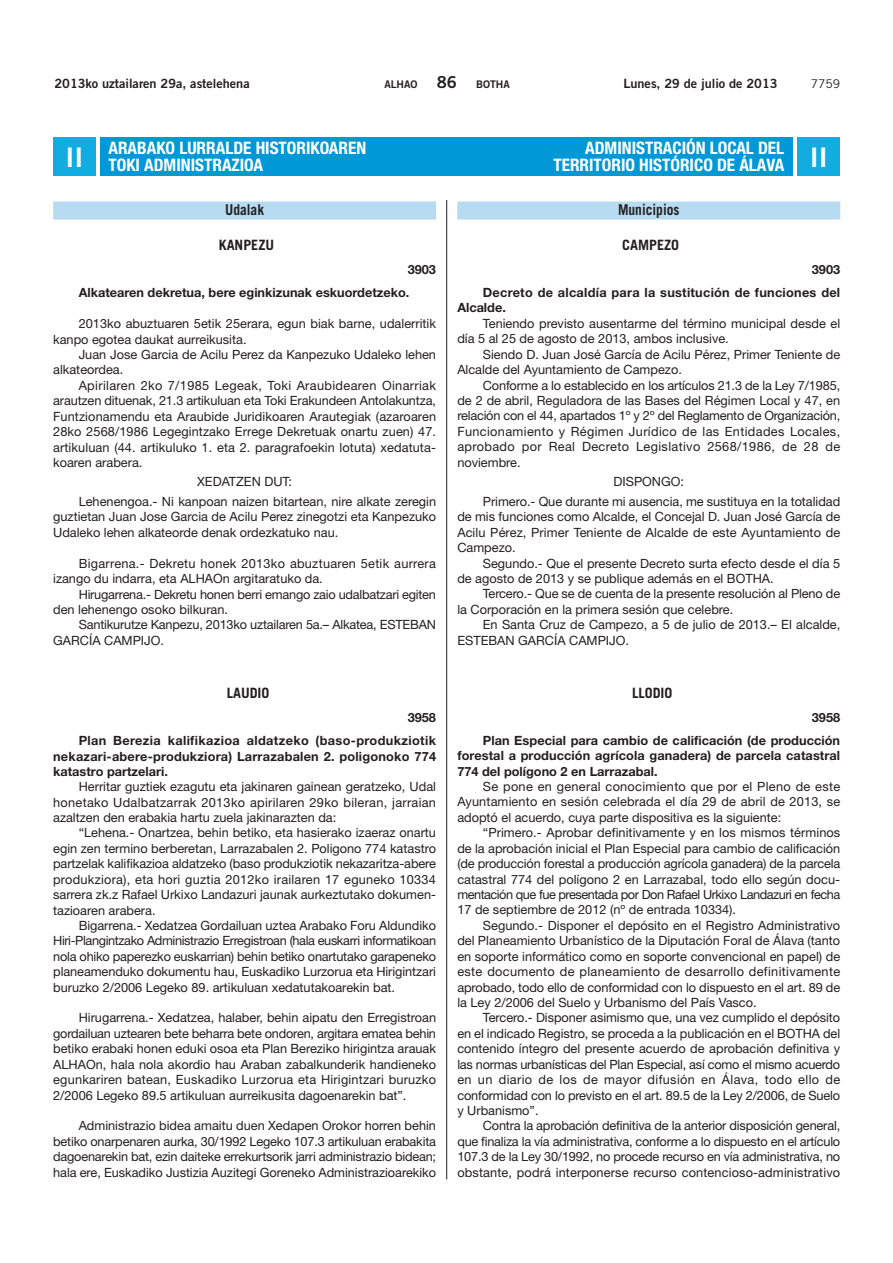
<style>
.page{position:relative;width:893px;height:1263px;background:#fff}
.page>*{position:absolute;margin:0;border:0;box-sizing:border-box;transform-origin:0 0}
.t1{font:27px "Trade Gothic Bold Two";color:#fff}
.t2{font:700 condensed 17.25px/17.2px "Helvetica Neue";color:#fff;text-align:right}
.t3{font:700 15px "Trade Gothic";color:#231f20;scale:.9 1}
.t4{font:700 14.25px "Trade Gothic";color:#231f20}
.t5{font:12.75px/15.5px "Helvetica Neue";color:#231f20;text-align:justify}
.t6{font:700 12.75px/23.7px "Helvetica Neue";letter-spacing:.005em;color:#231f20}
.t7{font:12.75px/15.5px "Helvetica Neue";letter-spacing:.02em;color:#231f20}
.t8{font:12.75px/15.5px "Helvetica Neue";letter-spacing:-.02em;color:#231f20}
.t9{font:700 12.75px/23.7px "Helvetica Neue";letter-spacing:.025em;color:#231f20;text-align:right}
.t10{font:12.75px "Trade Gothic Bold Two";color:#231f20}
.t11{font:12px "Trade Gothic";color:#231f20}
.t12{font:10.5px "Trade Gothic Bold Two";color:#231f20}
.s1{font-size:16.5px}
</style>
<div class="page">
<div style="left:53px;top:202px;width:383px;height:18px;background:#b7dbf1"></div>
<hr style="left:446px;top:139px;width:1px;height:1040px;background:#231f20">
<div style="left:457px;top:202px;width:383px;height:18px;background:#b7dbf1"></div>
<div style="left:53px;top:95px;width:787px;height:105px;background:#fff"></div>
<div style="left:53px;top:138px;width:43px;height:38px;background:#11ade0"></div>
<div style="left:797px;top:138px;width:43px;height:38px;background:#11ade0"></div>
<div style="left:406px;top:138px;width:386px;height:38px;background:#0098d6"></div>
<div style="left:100px;top:138px;width:357px;height:38px;background:#0098d6"></div>
<p class="t10" style="left:54px;top:79px;width:197px">2013ko uztailaren 29a, astelehena</p>
<p class="t12" style="left:384px;top:80px;width:127px">ALHAO <span class="s1">86</span> BOTHA</p>
<p class="t10" style="left:623px;top:79px;width:156px">Lunes, 29 de julio de 2013</p>
<p class="t11" style="left:810px;top:79px;width:31px">7759</p>
<h2 class="t2" style="left:553px;top:141px;width:232px">ADMINISTRACIÓN LOCAL DEL<br>TERRITORIO HISTÓRICO DE ÁLAVA</h2>
<h2 class="t2" style="left:108px;top:141px;width:259px;text-align:left">ARABAKO LURRALDE HISTORIKOAREN<br>TOKI ADMINISTRAZIOA</h2>
<h1 class="t1" style="left:65px;top:147px;width:19px">II</h1>
<h1 class="t1" style="left:810px;top:147px;width:19px">II</h1>
<p class="t3" style="left:225px;top:204px;width:45px">Udalak</p>
<p class="t4" style="left:219px;top:240px;width:57px">KANPEZU</p>
<p class="t6" style="left:79px;top:258px;width:359px;text-indent:329px">3903<br>Alkatearen dekretua, bere eginkizunak eskuordetzeko.</p>
<p class="t5" style="left:53px;top:317px;width:384px;text-indent:26px">2013ko abuztuaren 5etik 25erara, egun biak barne, udalerritik kanpo egotea daukat aurreikusita.</p>
<p class="t5" style="left:53px;top:348px;width:384px;text-indent:26px">Juan Jose Garcia de Acilu Perez da Kanpezuko Udaleko lehen alkateordea.</p>
<p class="t5" style="left:53px;top:379px;width:384px;text-indent:26px">Apirilaren 2ko 7/1985 Legeak, Toki Araubidearen Oinarriak arautzen dituenak, 21.3 artikuluan eta Toki Erakundeen Antolakuntza, Funtzionamendu eta Araubide Juridikoaren Arautegiak (azaroaren 28ko 2568/1986 Legegintzako Errege Dekretuak onartu zuen) 47. artikuluan (44. artikuluko 1. eta 2. paragrafoekin lotuta) xedatuta&shy;koaren arabera.</p>
<p class="t5" style="left:79px;top:473px;width:359px;line-height:19.6px;text-indent:118px">XEDATZEN DUT:<br>Lehenengoa.- Ni kanpoan naizen bitartean, nire alkate zeregin</p>
<p class="t5" style="left:53px;top:510px;width:384px">guztietan Juan Jose Garcia de Acilu Perez zinegotzi eta Kanpezuko<br>Udaleko lehen alkateorde denak ordezkatuko nau.</p>
<p class="t7" style="left:53px;top:557px;width:384px;text-indent:26px">Bigarrena.- Dekretu honek 2013ko abuztuaren 5etik aurrera izango du indarra, eta ALHAOn argitaratuko da.</p>
<p class="t8" style="left:53px;top:588px;width:384px;text-indent:26px">Hirugarrena.- Dekretu honen berri emango zaio udalbatzari egiten den lehenengo osoko bilkuran.</p>
<p class="t5" style="left:53px;top:618px;width:384px;text-indent:26px">Santikurutze Kanpezu, 2013ko uztailaren 5a.– Alkatea, ESTEBAN<br>GARCÍA CAMPIJO.</p>
<p class="t4" style="left:227px;top:688px;width:44px">LAUDIO</p>
<p class="t9" style="left:79px;top:707px;width:359px">3958<br>Plan Berezia kalifikazioa aldatzeko (baso-produkziotik</p>
<p class="t6" style="left:53px;top:750px;width:384px;line-height:15.1px">nekazari-abere-produkziora) Larrazabalen 2. poligonoko 774 katastro partzelari.</p>
<p class="t5" style="left:53px;top:780px;width:384px;text-indent:26px">Herritar guztiek ezagutu eta jakinaren gainean geratzeko, Udal honetako Udalbatzarrak 2013ko apirilaren 29ko bileran, jarraian azaltzen den erabakia hartu zuela jakinarazten da:</p>
<p class="t5" style="left:53px;top:826px;width:384px;text-indent:26px">“Lehena.- Onartzea, behin betiko, eta hasierako izaeraz onartu egin zen termino berberetan, Larrazabalen 2. Poligono 774 katastro partzelak kalifikazioa aldatzeko (baso produkziotik nekazaritza-abere produkziora), eta hori guztia 2012ko irailaren 17 eguneko 10334 sarrera zk.z Rafael Urkixo Landazuri jaunak aurkeztutako dokumen&shy;tazioaren arabera.</p>
<p class="t5" style="left:53px;top:919px;width:384px;text-indent:26px">Bigarrena.- Xedatzea Gordailuan uztea Arabako Foru Aldundiko Hiri-Plangintzako Administrazio Erregistroan (hala euskarri informatikoan nola ohiko paperezko euskarrian) behin betiko onartutako garapeneko planeamenduko dokumentu hau, Euskadiko Lurzorua eta Hirigintzari buruzko 2/2006 Legeko 89. artikuluan xedatutakoarekin bat.</p>
<p class="t5" style="left:53px;top:1011px;width:384px;text-indent:26px">Hirugarrena.- Xedatzea, halaber, behin aipatu den Erregistroan gordailuan uztearen bete beharra bete ondoren, argitara ematea behin betiko erabaki honen eduki osoa eta Plan Bereziko hirigintza arauak ALHAOn, hala nola akordio hau Araban zabalkunderik handieneko egunkariren batean, Euskadiko Lurzorua eta Hirigintzari buruzko 2/2006 Legeko 89.5 artikuluan aurreikusita dagoenarekin bat”.</p>
<p class="t5" style="left:53px;top:1119px;width:384px;text-indent:26px">Administrazio bidea amaitu duen Xedapen Orokor horren behin betiko onarpenaren aurka, 30/1992 Legeko 107.3 artikuluan erabakita dagoenarekin bat, ezin daiteke errekurtsorik jarri administrazio bidean; hala ere, Euskadiko Justizia Auzitegi Goreneko Administrazioarekiko</p>
<p class="t3" style="left:618px;top:204px;width:70px">Municipios</p>
<p class="t4" style="left:622px;top:240px;width:58px">CAMPEZO</p>
<p class="t6" style="left:483px;top:258px;width:359px;text-align:right">3903<br>Decreto de alcaldía para la sustitución de funciones del</p>
<p class="t6" style="left:457px;top:297px;width:50px">Alcalde.</p>
<p class="t5" style="left:457px;top:317px;width:384px;text-indent:26px">Teniendo previsto ausentarme del término municipal desde el día 5 al 25 de agosto de 2013, ambos inclusive.</p>
<p class="t5" style="left:457px;top:348px;width:384px;text-indent:26px">Siendo D. Juan José García de Acilu Pérez, Primer Teniente de<br>Alcalde del Ayuntamiento de Campezo.</p>
<p class="t5" style="left:457px;top:379px;width:384px;text-indent:26px">Conforme a lo establecido en los artículos 21.3 de la Ley 7/1985, de 2 de abril, Reguladora de las Bases del Régimen Local y 47, en relación con el 44, apartados 1º y 2º del Reglamento de Organización, Funcionamiento y Régimen Jurídico de las Entidades Locales, aprobado por Real Decreto Legislativo 2568/1986, de 28 de noviembre.</p>
<p class="t5" style="left:483px;top:473px;width:359px;line-height:19.6px;text-indent:131px">DISPONGO:<br>Primero.- Que durante mi ausencia, me sustituya en la totalidad</p>
<p class="t5" style="left:457px;top:510px;width:384px">de mis funciones como Alcalde, el Concejal D. Juan José García de Acilu Pérez, Primer Teniente de Alcalde de este Ayuntamiento de Campezo.</p>
<p class="t5" style="left:457px;top:556px;width:384px;text-indent:26px">Segundo.- Que el presente Decreto surta efecto desde el día 5 de agosto de 2013 y se publique además en el BOTHA.</p>
<p class="t5" style="left:457px;top:587px;width:384px;text-indent:26px">Tercero.- Que se de cuenta de la presente resolución al Pleno de la Corporación en la primera sesión que celebre.</p>
<p class="t5" style="left:457px;top:618px;width:384px;text-indent:26px">En Santa Cruz de Campezo, a 5 de julio de 2013.– El alcalde,<br>ESTEBAN GARCÍA CAMPIJO.</p>
<p class="t4" style="left:632px;top:688px;width:42px">LLODIO</p>
<p class="t6" style="left:483px;top:706px;width:359px;text-align:right">3958<br>Plan Especial para cambio de calificación (de producción</p>
<p class="t6" style="left:457px;top:749px;width:384px;line-height:15.1px">forestal a producción agrícola ganadera) de parcela catastral<br>774 del polígono 2 en Larrazabal.</p>
<p class="t5" style="left:457px;top:780px;width:384px;text-indent:26px">Se pone en general conocimiento que por el Pleno de este Ayuntamiento en sesión celebrada el día 29 de abril de 2013, se adoptó el acuerdo, cuya parte dispositiva es la siguiente:</p>
<p class="t5" style="left:457px;top:826px;width:384px;text-indent:26px">“Primero.- Aprobar definitivamente y en los mismos términos de la aprobación inicial el Plan Especial para cambio de calificación (de producción forestal a producción agrícola ganadera) de la parcela catastral 774 del polígono 2 en Larrazabal, todo ello según docu&shy;mentación que fue presentada por Don Rafael Urkixo Landazuri en fecha 17 de septiembre de 2012 (nº de entrada 10334).</p>
<p class="t5" style="left:457px;top:919px;width:384px;text-indent:26px">Segundo.- Disponer el depósito en el Registro Administrativo del Planeamiento Urbanístico de la Diputación Foral de Álava (tanto en soporte informático como en soporte convencional en papel) de este documento de planeamiento de desarrollo definitivamente aprobado, todo ello de conformidad con lo dispuesto en el art. 89 de la Ley 2/2006 del Suelo y Urbanismo del País Vasco.</p>
<p class="t5" style="left:457px;top:1011px;width:384px;text-indent:26px">Tercero.- Disponer asimismo que, una vez cumplido el depósito en el indicado Registro, se proceda a la publicación en el BOTHA del contenido íntegro del presente acuerdo de aprobación definitiva y las normas urbanísticas del Plan Especial, así como el mismo acuerdo en un diario de los de mayor difusión en Álava, todo ello de conformidad con lo previsto en el art. 89.5 de la Ley 2/2006, de Suelo y Urbanismo”.</p>
<p class="t5" style="left:457px;top:1119px;width:384px;text-indent:26px">Contra la aprobación definitiva de la anterior disposición general, que finaliza la vía administrativa, conforme a lo dispuesto en el artículo 107.3 de la Ley 30/1992, no procede recurso en vía administrativa, no obstante, podrá interponerse recurso contencioso-administrativo</p>
</div>
